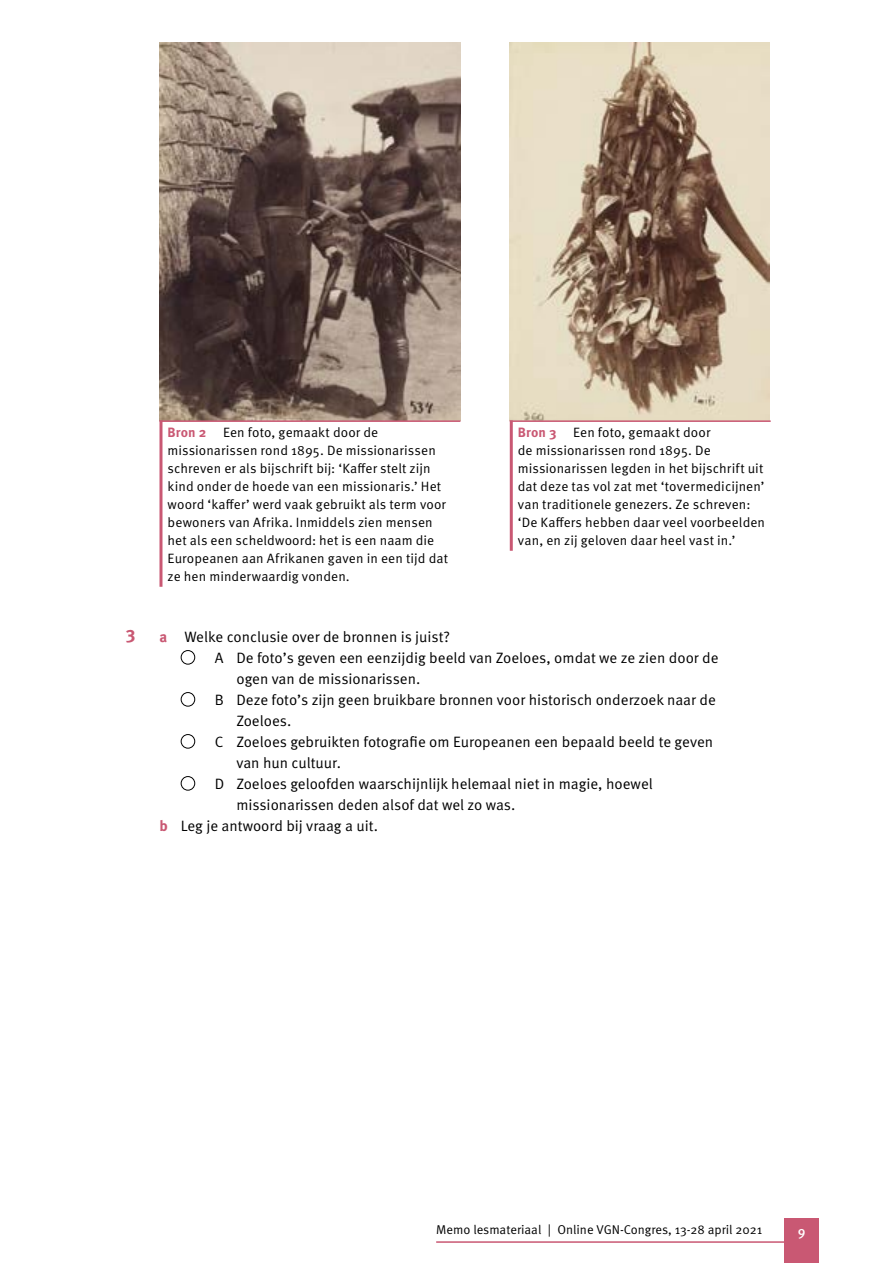
<style>
.page{position:relative;width:893px;height:1263px;background:#fff}
.page>*{position:absolute;margin:0;border:0;box-sizing:border-box;transform-origin:0 0}
.t1{font:700 18px "Meta OT";color:#c95873}
.t2{font:15px "Meta OT";color:#000}
.t3{font:13.5px/18px "Meta OT";letter-spacing:.005em;color:#000}
.t4{font:500 13.5px "Meta OT";color:#fff}
.t5{font:12.75px "Meta OT";color:#000}
.s1{font-weight:700;color:#c95873}
</style>
<div class="page">
<hr style="left:436px;top:1241px;width:352px;height:2px;background:#c95873">
<div style="left:784px;top:1219px;width:35px;height:44px;background:#c95873"></div>
<img style="left:159px;top:43px;width:302px;height:377px">
<hr style="left:159px;top:420px;width:3px;height:167px;background:#c95873">
<hr style="left:159px;top:420px;width:301px;height:2px;background:#c95873">
<div style="left:181px;top:650px;width:14px;height:15px;border:1px solid #000;border-radius:50%"></div>
<div style="left:181px;top:692px;width:14px;height:15px;border:1px solid #000;border-radius:50%"></div>
<div style="left:181px;top:734px;width:14px;height:15px;border:1px solid #000;border-radius:50%"></div>
<div style="left:181px;top:776px;width:14px;height:15px;border:1px solid #000;border-radius:50%"></div>
<img style="left:510px;top:43px;width:260px;height:377px">
<hr style="left:510px;top:420px;width:3px;height:131px;background:#c95873">
<hr style="left:510px;top:420px;width:261px;height:2px;background:#c95873">
<p class="t3" style="left:168px;top:423px;width:282px"><span class="s1">Bron 2</span> Een foto, gemaakt door de missionarissen rond 1895. De missionarissen schreven er als bijschrift bij: ‘Kaffer stelt zijn kind onder de hoede van een missionaris.’ Het woord ‘kaffer’ werd vaak gebruikt als term voor bewoners van Afrika. Inmiddels zien mensen het als een scheldwoord: het is een naam die Europeanen aan Afrikanen gaven in een tijd dat ze hen minderwaardig vonden.</p>
<p class="t3" style="left:518px;top:423px;width:249px"><span class="s1">Bron 3</span> Een foto, gemaakt door<br>de missionarissen rond 1895. De missionarissen legden in het bijschrift uit dat deze tas vol zat met ‘tovermedicijnen’ van traditionele genezers. Ze schreven: ‘De Kaffers hebben daar veel voorbeelden van, en zij geloven daar heel vast in.’</p>
<h1 class="t1" style="left:125px;top:624px;width:12px">3</h1>
<p class="t2" style="left:159px;top:628px;width:292px"><span class="s1">a</span> Welke conclusie over de bronnen is juist?</p>
<p class="t2" style="left:215px;top:649px;width:505px">A De foto’s geven een eenzijdig beeld van Zoeloes, omdat we ze zien door de</p>
<p class="t2" style="left:236px;top:670px;width:185px">ogen van de missionarissen.</p>
<p class="t2" style="left:215px;top:691px;width:503px">B Deze foto’s zijn geen bruikbare bronnen voor historisch onderzoek naar de</p>
<p class="t2" style="left:236px;top:712px;width:56px">Zoeloes.</p>
<p class="t2" style="left:215px;top:733px;width:500px">C Zoeloes gebruikten fotografie om Europeanen een bepaald beeld te geven</p>
<p class="t2" style="left:236px;top:754px;width:106px">van hun cultuur.</p>
<p class="t2" style="left:215px;top:775px;width:440px">D Zoeloes geloofden waarschijnlijk helemaal niet in magie, hoewel</p>
<p class="t2" style="left:236px;top:796px;width:280px">missionarissen deden alsof dat wel zo was.</p>
<p class="t2" style="left:159px;top:817px;width:220px"><span class="s1">b</span> Leg je antwoord bij vraag a uit.</p>
<p class="t5" style="left:436px;top:1222px;width:328px">Memo lesmateriaal | Online VGN-Congres, 13-28 april 2021</p>
<p class="t4" style="left:798px;top:1223px;width:9px">9</p>
</div>
